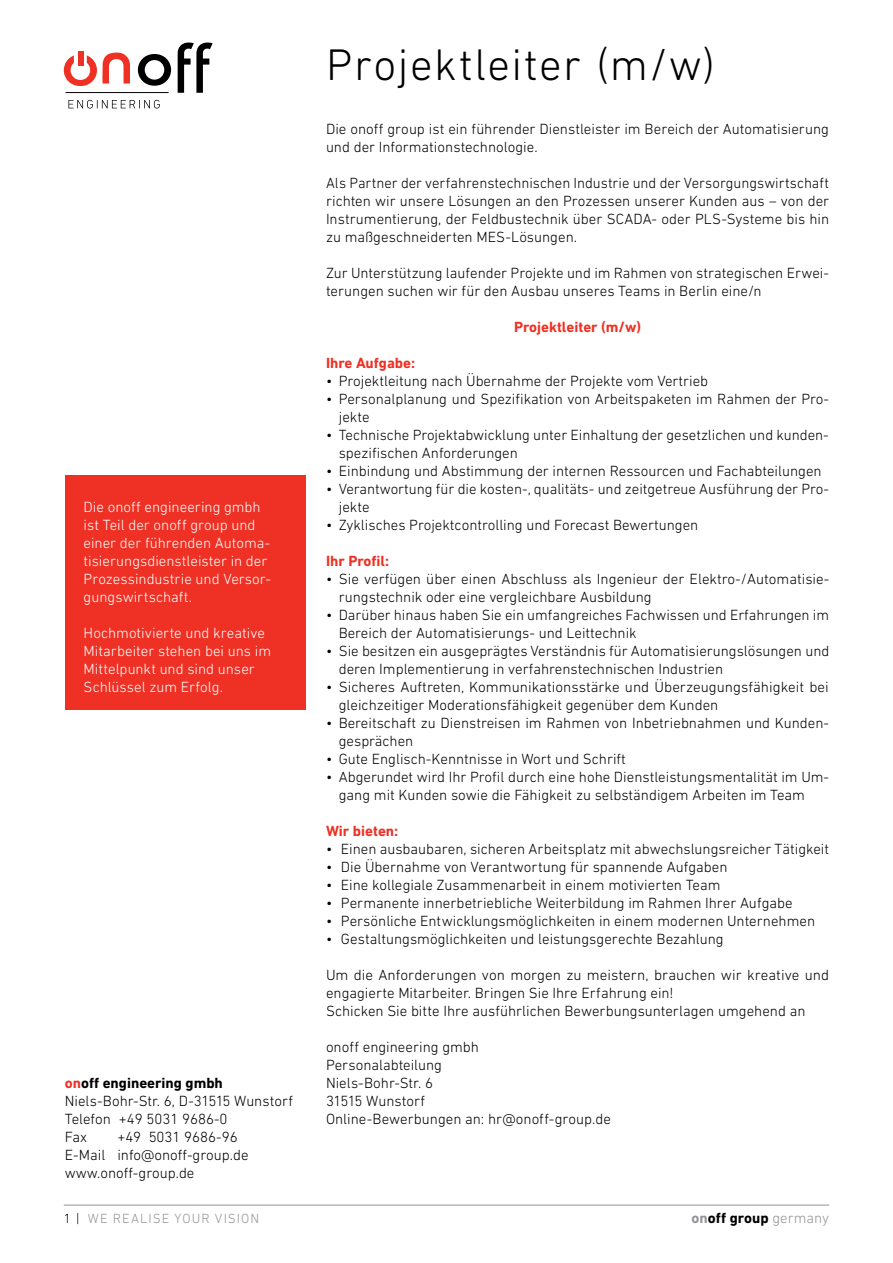
<style>
.page{position:relative;width:893px;height:1263px;background:#fff}
.page>*{position:absolute;margin:0;border:0;box-sizing:border-box;transform-origin:0 0}
.t1{font:300 45px "DIN Next LT Pro";letter-spacing:.035em;color:#000}
.t2{font:300 15px/18px "DIN Next LT Pro";color:#000}
.t3{font:300 15px/18px "DIN Next LT Pro";color:#fff}
.t4{font:700 15px "DIN Next LT Pro";color:#ee3124}
.t5{font:700 15px "DIN Next LT Pro";letter-spacing:.005em;color:#000}
.t6{font:300 13.5px "DIN Next LT Pro";letter-spacing:.075em;color:#939598}
.s1{font-weight:700;color:#ee3124}
.s2{font-weight:700}
.s3{color:#000}
.s4{color:#939598}
.s5{font-weight:300;color:#939598}
</style>
<div class="page">
<hr style="left:64px;top:1205px;width:765px;height:1px;background:#939598">
<div style="left:78px;top:51px;width:5px;height:15px;background:#ee3124"></div>
<svg style="left:178px;top:43px;width:35px;height:50px"></svg>
<svg style="left:64px;top:52px;width:66px;height:34px"></svg>
<svg style="left:138px;top:54px;width:33px;height:32px"></svg>
<hr style="left:66px;top:92px;width:103px;height:1px;background:#000">
<svg style="left:68px;top:100px;width:92px;height:9px"></svg>
<div style="left:65px;top:476px;width:241px;height:234px;background:#ee3124"></div>
<p class="t3" style="left:84px;top:498px;width:189px">Die onoff engineering gmbh ist Teil der onoff group und einer der führenden Automa&shy;tisierungsdienstleister in der<br>Prozessindustrie und Versor&shy;gungswirtschaft.</p>
<p class="t3" style="left:84px;top:624px;width:189px">Hochmotivierte und kreative<br>Mitarbeiter stehen bei uns im<br>Mittelpunkt und sind unser<br>Schlüssel zum Erfolg.</p>
<p class="t2" style="left:65px;top:1074px;width:230px"><span class="s1">on</span><span class="s2">off engineering gmbh<br></span>Niels-Bohr-Str. 6, D-31515 Wunstorf<br>Telefon +49 5031 9686-0<br>Fax</p>
<p class="t2" style="left:65px;top:1128px;width:185px;text-indent:52px">+49 5031 9686-96<br>E-Mail info@onoff-group.de www.onoff-group.de</p>
<h1 class="t1" style="left:326px;top:39px;width:391px">Projektleiter (m/w)</h1>
<p class="t2" style="left:326px;top:120px;width:505px">Die onoff group ist ein führender Dienstleister im Bereich der Automatisierung und der Informationstechnologie.</p>
<p class="t2" style="left:326px;top:174px;width:505px;text-align:justify">Als Partner der verfahrenstechnischen Industrie und der Versorgungswirtschaft richten wir unsere Lösungen an den Prozessen unserer Kunden aus – von der Instrumentierung, der Feldbustechnik über SCADA- oder PLS-Systeme bis hin zu maßgeschneiderten MES-Lösungen.</p>
<p class="t2" style="left:326px;top:264px;width:505px">Zur Unterstützung laufender Projekte und im Rahmen von strategischen Erwei&shy;terungen suchen wir für den Ausbau unseres Teams in Berlin eine/n</p>
<p class="t4" style="left:514px;top:318px;width:129px">Projektleiter (m/w)</p>
<p class="t4" style="left:326px;top:354px;width:91px">Ihre Aufgabe:</p>
<p class="t2" style="left:326px;top:372px;width:384px">• Projektleitung nach Übernahme der Projekte vom Vertrieb</p>
<p class="t2" style="left:339px;top:390px;width:492px;text-indent:-13px">• Personalplanung und Spezifikation von Arbeitspaketen im Rahmen der Pro&shy;jekte</p>
<p class="t2" style="left:339px;top:426px;width:492px;text-indent:-13px">• Technische Projektabwicklung unter Einhaltung der gesetzlichen und kunden&shy;spezifischen Anforderungen</p>
<p class="t2" style="left:326px;top:462px;width:497px">• Einbindung und Abstimmung der internen Ressourcen und Fachabteilungen</p>
<p class="t2" style="left:339px;top:480px;width:492px;text-indent:-13px">• Verantwortung für die kosten-, qualitäts- und zeitgetreue Ausführung der Pro&shy;jekte</p>
<p class="t2" style="left:326px;top:516px;width:374px">• Zyklisches Projektcontrolling und Forecast Bewertungen</p>
<p class="t4" style="left:326px;top:552px;width:65px">Ihr Profil:</p>
<p class="t2" style="left:339px;top:570px;width:492px;text-indent:-13px">• Sie verfügen über einen Abschluss als Ingenieur der Elektro-/Automatisie&shy;rungstechnik oder eine vergleichbare Ausbildung</p>
<p class="t2" style="left:339px;top:606px;width:492px;text-indent:-13px">• Darüber hinaus haben Sie ein umfangreiches Fachwissen und Erfahrungen im<br>Bereich der Automatisierungs- und Leittechnik</p>
<p class="t2" style="left:339px;top:642px;width:492px;text-indent:-13px">• Sie besitzen ein ausgeprägtes Verständnis für Automatisierungslösungen und deren Implementierung in verfahrenstechnischen Industrien</p>
<p class="t2" style="left:339px;top:678px;width:491px;text-indent:-13px">• Sicheres Auftreten, Kommunikationsstärke und Überzeugungsfähigkeit bei gleichzeitiger Moderationsfähigkeit gegenüber dem Kunden</p>
<p class="t2" style="left:339px;top:714px;width:492px;text-indent:-13px">• Bereitschaft zu Dienstreisen im Rahmen von Inbetriebnahmen und Kunden&shy;gesprächen</p>
<p class="t2" style="left:326px;top:750px;width:301px">• Gute Englisch-Kenntnisse in Wort und Schrift</p>
<p class="t2" style="left:339px;top:768px;width:492px;text-indent:-13px">• Abgerundet wird Ihr Profil durch eine hohe Dienstleistungsmentalität im Um&shy;gang mit Kunden sowie die Fähigkeit zu selbständigem Arbeiten im Team</p>
<p class="t4" style="left:326px;top:822px;width:74px">Wir bieten:</p>
<p class="t2" style="left:326px;top:840px;width:505px">• Einen ausbaubaren, sicheren Arbeitsplatz mit abwechslungsreicher Tätigkeit</p>
<p class="t2" style="left:326px;top:858px;width:403px">• Die Übernahme von Verantwortung für spannende Aufgaben</p>
<p class="t2" style="left:326px;top:876px;width:396px">• Eine kollegiale Zusammenarbeit in einem motivierten Team</p>
<p class="t2" style="left:326px;top:894px;width:468px">• Permanente innerbetriebliche Weiterbildung im Rahmen Ihrer Aufgabe</p>
<p class="t2" style="left:326px;top:912px;width:491px">• Persönliche Entwicklungsmöglichkeiten in einem modernen Unternehmen</p>
<p class="t2" style="left:326px;top:930px;width:399px">• Gestaltungsmöglichkeiten und leistungsgerechte Bezahlung</p>
<p class="t2" style="left:326px;top:966px;width:505px">Um die Anforderungen von morgen zu meistern, brauchen wir kreative und engagierte Mitarbeiter. Bringen Sie Ihre Erfahrung ein!<br>Schicken Sie bitte Ihre ausführlichen Bewerbungsunterlagen umgehend an</p>
<p class="t2" style="left:326px;top:1038px;width:286px">onoff engineering gmbh<br>Personalabteilung<br>Niels-Bohr-Str. 6<br>31515 Wunstorf<br>Online-Bewerbungen an: hr@onoff-group.de</p>
<p class="t6" style="left:64px;top:1211px;width:197px"><span class="s3">1 |</span> we realise your vision</p>
<p class="t5" style="left:691px;top:1209px;width:139px"><span class="s4">on</span>off group <span class="s5">germany</span></p>
</div>
